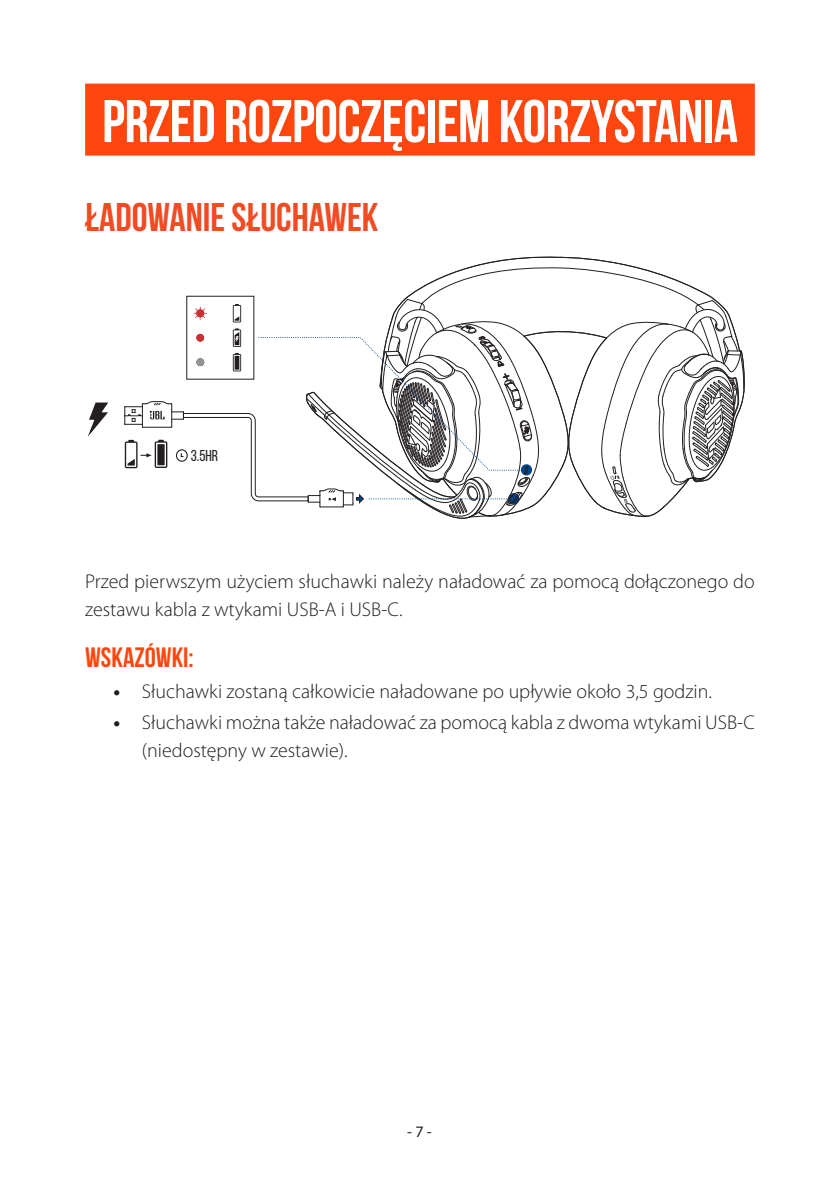
<style>
.page{position:relative;width:840px;height:1191px;background:#fff}
.page>*{position:absolute;margin:0;border:0;box-sizing:border-box;transform-origin:0 0}
.Title1{font:700 60px "Bebas Neue";letter-spacing:-.01em;color:#fff}
.Title2{font:700 40px "Bebas Neue";color:#f04b23}
.Note_tip{font:700 28px "Bebas Neue";color:#ff460f}
.Body{font:300 20px/28px "Myriad Pro";color:#231f20}
.t1{font:16px "Myriad Pro";color:#231f20}
.t2{font:15.8px "Bebas Neue";color:#231f20}
.s1{font-weight:700}
</style>
<div class="page">
<div style="left:85px;top:84px;width:669px;height:72px;background:#ff460f"></div>
<svg style="left:87px;top:402px;width:21px;height:35px"></svg>
<svg style="left:124px;top:256px;width:620px;height:263px"></svg>
<p class="Title1" style="left:102px;top:88px;width:637px">PRZED ROZPOCZĘCIEM KORZYSTANIA</p>
<p class="Title2" style="left:85px;top:195px;width:294px">ŁADOWANIE SŁUCHAWEK</p>
<p class="t2" style="left:191px;top:447px;width:29px">3.5hr</p>
<p class="Body" style="left:85px;top:568px;width:670px">Przed pierwszym użyciem słuchawki należy naładować za pomocą dołączonego do zestawu kabla z wtykami USB-A i USB-C.</p>
<p class="Note_tip" style="left:85px;top:642px;width:110px">WSKAZÓWKI:</p>
<p class="Body" style="left:113px;top:677px;width:599px"><span class="s1">•</span> Słuchawki zostaną całkowicie naładowane po upływie około 3,5 godzin.</p>
<p class="Body" style="left:142px;top:708px;width:614px;text-indent:-28px"><span class="s1">•</span> Słuchawki można także naładować za pomocą kabla z dwoma wtykami USB-C (niedostępny w zestawie).</p>
<p class="t1" style="left:407px;top:1122px;width:26px">- 7 -</p>
</div>
